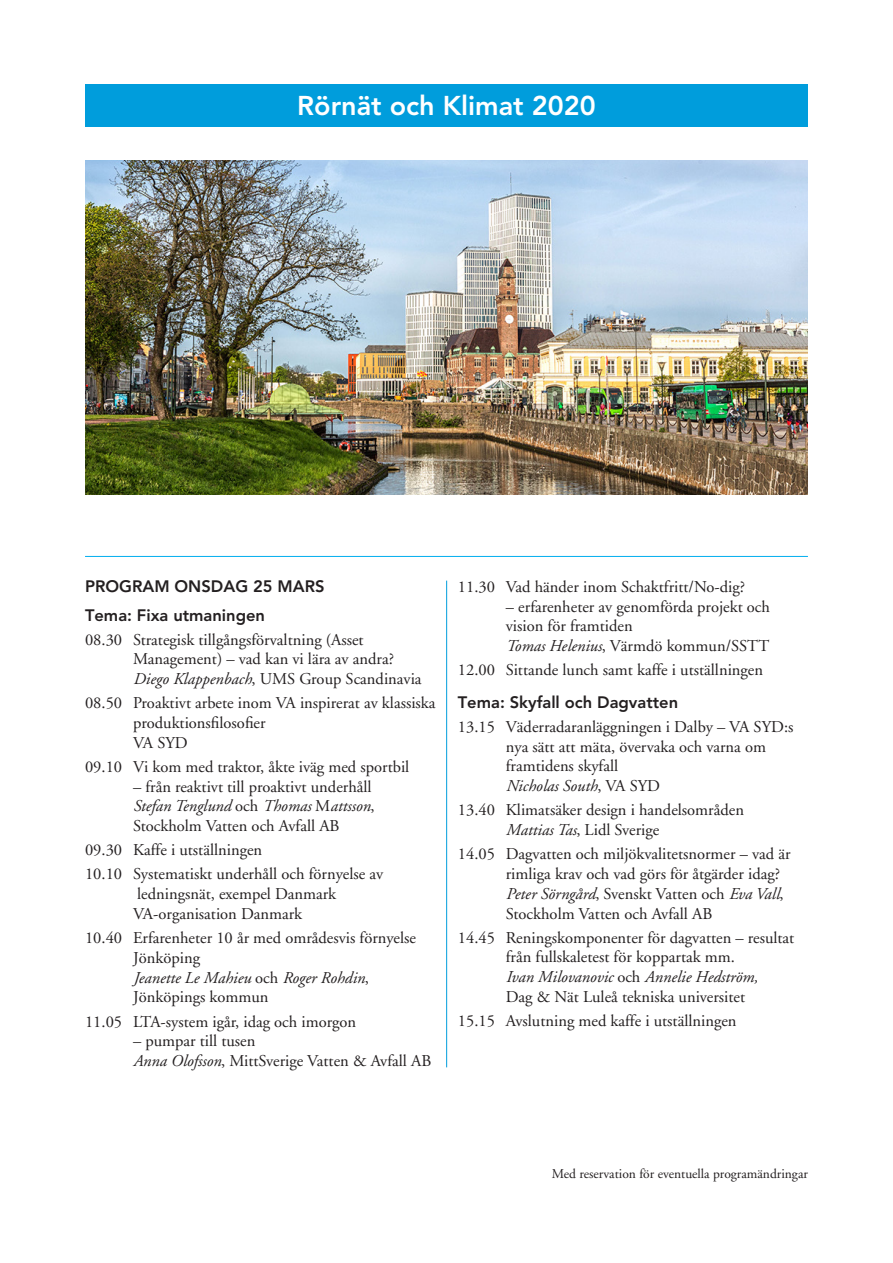
<style>
.page{position:relative;width:893px;height:1263px;background:#fff}
.page>*{position:absolute;margin:0;border:0;box-sizing:border-box;transform-origin:0 0}
.Rubrik_1{font:800 27px "Avenir";color:#fff}
.Brödtext_11{font:16.5px/19.8px "Adobe Garamond";color:#231f20}
.b{font:800 16.5px "Avenir";color:#231f20}
.Brödtext{font:13.5px "Adobe Garamond";color:#231f20}
.s1{font-style:italic}
</style>
<div class="page">
<div style="left:85px;top:84px;width:723px;height:42px;background:#009ddc"></div>
<hr style="left:446px;top:581px;width:1px;height:486px;background:#009ddc">
<hr style="left:85px;top:556px;width:723px;height:1px;background:#00aeef">
<img style="left:85px;top:160px;width:723px;height:335px">
<p class="Rubrik_1" style="left:297px;top:90px;width:300px">Rörnät och Klimat 2020</p>
<p class="b" style="left:85px;top:577px;width:241px">PROGRAM ONSDAG 25 MARS</p>
<p class="b" style="left:85px;top:605px;width:181px">Tema: Fixa utmaningen</p>
<p class="Brödtext_11" style="left:133px;top:630px;width:290px;text-indent:-48px">08.30 Strategisk tillgångsförvaltning (Asset<br>Management) – vad kan vi lära av andra?<br><span class="s1">Diego Klappenbach</span>, UMS Group Scandinavia</p>
<p class="Brödtext_11" style="left:133px;top:693px;width:304px;text-indent:-48px">08.50 Proaktivt arbete inom VA inspirerat av klassiska produktionsfilosofier<br>VA SYD</p>
<p class="Brödtext_11" style="left:85px;top:757px;width:326px">09.10 Vi kom med traktor, åkte iväg med sportbil</p>
<p class="Brödtext_11" style="left:133px;top:777px;width:243px">– från reaktivt till proaktivt underhåll<br><span class="s1">Stefan Tenglund</span> och <span class="s1">Thomas</span> M<span class="s1">attsson</span>,<br>Stockholm Vatten och Avfall AB</p>
<p class="Brödtext_11" style="left:85px;top:841px;width:179px">09.30 Kaffe i utställningen</p>
<p class="Brödtext_11" style="left:133px;top:865px;width:252px;text-indent:-48px">10.10 Systematiskt underhåll och förnyelse av ledningsnät, exempel Danmark<br>VA-organisation Danmark</p>
<p class="Brödtext_11" style="left:133px;top:928px;width:285px;text-indent:-48px">10.40 Erfarenheter 10 år med områdesvis förnyelse<br>Jönköping<br><span class="s1">Jeanette Le Mahieu</span> och <span class="s1">Roger Rohdin</span>,<br>Jönköpings kommun</p>
<p class="Brödtext_11" style="left:85px;top:1012px;width:273px">11.05 LTA-system igår, idag och imorgon</p>
<p class="Brödtext_11" style="left:133px;top:1031px;width:300px">– pumpar till tusen<br><span class="s1">Anna Olofsson</span>, MittSverige Vatten &amp; Avfall AB</p>
<p class="Brödtext_11" style="left:458px;top:577px;width:289px">11.30 Vad händer inom Schaktfritt/No-dig?</p>
<p class="Brödtext_11" style="left:506px;top:597px;width:266px">– erfarenheter av genomförda projekt och vision för framtiden<br><span class="s1">Tomas Helenius</span>, Värmdö kommun/SSTT</p>
<p class="Brödtext_11" style="left:458px;top:660px;width:307px">12.00 Sittande lunch samt kaffe i utställningen</p>
<p class="b" style="left:458px;top:692px;width:222px">Tema: Skyfall och Dagvatten</p>
<p class="Brödtext_11" style="left:506px;top:717px;width:289px;text-indent:-48px">13.15 Väderradaranläggningen i Dalby – VA SYD:s nya sätt att mäta, övervaka och varna om framtidens skyfall<br><span class="s1">Nicholas South</span>, VA SYD</p>
<p class="Brödtext_11" style="left:506px;top:800px;width:240px;text-indent:-48px">13.40 Klimatsäker design i handelsområden<br><span class="s1">Mattias Tas</span>, Lidl Sverige</p>
<p class="Brödtext_11" style="left:506px;top:844px;width:286px;text-indent:-48px">14.05 Dagvatten och miljökvalitetsnormer – vad är rimliga krav och vad görs för åtgärder idag?<br><span class="s1">Peter Sörngård</span>, Svenskt Vatten och <span class="s1">Eva Vall</span>, Stockholm Vatten och Avfall AB</p>
<p class="Brödtext_11" style="left:506px;top:928px;width:290px;text-indent:-48px">14.45 Reningskomponenter för dagvatten – resultat från fullskaletest för koppartak mm.<br><span class="s1">Ivan Milovanovic</span> och <span class="s1">Annelie Hedström,<br></span>Dag &amp; Nät Luleå tekniska universitet</p>
<p class="Brödtext_11" style="left:458px;top:1011px;width:280px">15.15 Avslutning med kaffe i utställningen</p>
<p class="Brödtext" style="left:552px;top:1166px;width:258px">Med reservation för eventuella programändringar</p>
</div>
